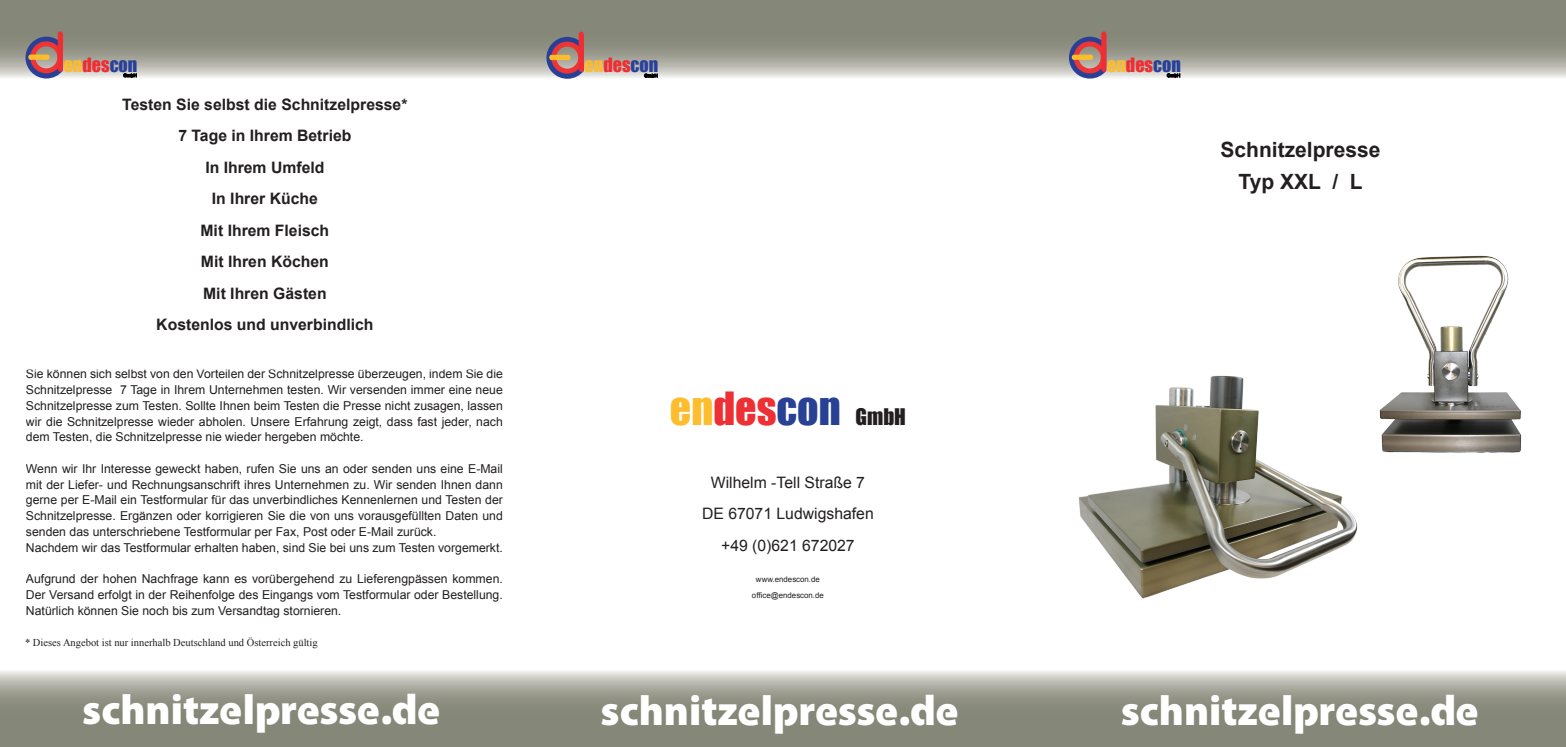
<style>
.page{position:relative;width:1566px;height:747px;background:#fff}
.page>*{position:absolute;margin:0;border:0;box-sizing:border-box;transform-origin:0 0}
.t1{font:900 42px "Cleanvertising";color:#fff}
.t2{font:700 21px "Arial";color:#231f20}
.t3{font:21px "Impact";color:#231f20}
.t4{font:18.11px "Impact";color:#ee2e33}
.t5{font:700 15.75px "Arial";color:#231f20}
.t6{font:15.75px "Arial";color:#231f20}
.t7{font:12.25px/15.8px "Arial";color:#231f20;text-align:justify}
.t8{font:10.5px "Times New Roman";color:#231f20}
.t9{font:7.88px "Arial";color:#231f20}
.s1{color:#fdbc2c}
.s2{color:#294099}
.s3{font-size:42px;color:#fdbd2e}
.s4{font-size:42px;color:#ee3034}
.s5{font-size:42px;color:#284195}
</style>
<div class="page">
<svg style="left:0;top:0;width:1565px;height:79px;background:#999b8d"></svg>
<img style="left:1379px;top:255px;width:143px;height:198px">
<img style="left:1078px;top:376px;width:280px;height:223px">
<svg style="left:0;top:671px;width:1565px;height:76px;background:#989a8d"></svg>
<svg style="left:1068px;top:32px;width:38px;height:47px;background:#9f6b7a"></svg>
<div style="left:1071px;top:55px;width:21px;height:5px;background:#fdbc2c;border-radius:2px"></div>
<svg style="left:1166px;top:73px;width:14px;height:4px"></svg>
<svg style="left:546px;top:32px;width:38px;height:47px;background:#9f6979"></svg>
<div style="left:549px;top:55px;width:21px;height:5px;background:#fdbc2c;border-radius:2px"></div>
<svg style="left:644px;top:74px;width:13px;height:4px"></svg>
<svg style="left:25px;top:31px;width:38px;height:47px;background:#9d6777"></svg>
<div style="left:28px;top:55px;width:22px;height:5px;background:#fdbc2c;border-radius:2px"></div>
<svg style="left:123px;top:73px;width:14px;height:4px"></svg>
<p class="t4" style="left:64px;top:51px;width:75px"><span class="s1">en</span>des<span class="s2">con</span></p>
<p class="t5" style="left:122px;top:94px;width:287px">Testen Sie selbst die Schnitzelpresse*</p>
<p class="t5" style="left:178px;top:125px;width:175px">7 Tage in Ihrem Betrieb</p>
<p class="t5" style="left:205px;top:157px;width:121px">In Ihrem Umfeld</p>
<p class="t5" style="left:212px;top:188px;width:107px">In Ihrer Küche</p>
<p class="t5" style="left:200px;top:220px;width:130px">Mit Ihrem Fleisch</p>
<p class="t5" style="left:201px;top:251px;width:129px">Mit Ihren Köchen</p>
<p class="t5" style="left:203px;top:283px;width:125px">Mit Ihren Gästen</p>
<p class="t5" style="left:156px;top:314px;width:219px">Kostenlos und unverbindlich</p>
<p class="t7" style="left:26px;top:366px;width:478px">Sie können sich selbst von den Vorteilen der Schnitzelpresse überzeugen, indem Sie die Schnitzelpresse 7 Tage in Ihrem Unternehmen testen. Wir versenden immer eine neue Schnitzelpresse zum Testen. Sollte Ihnen beim Testen die Presse nicht zusagen, lassen wir die Schnitzelpresse wieder abholen. Unsere Erfahrung zeigt, dass fast jeder, nach dem Testen, die Schnitzelpresse nie wieder hergeben möchte.</p>
<p class="t7" style="left:26px;top:461px;width:478px">Wenn wir Ihr Interesse geweckt haben, rufen Sie uns an oder senden uns eine E-Mail mit der Liefer- und Rechnungsanschrift ihres Unternehmen zu. Wir senden Ihnen dann gerne per E-Mail ein Testformular für das unverbindliches Kennenlernen und Testen der Schnitzelpresse. Ergänzen oder korrigieren Sie die von uns vorausgefüllten Daten und senden das unterschriebene Testformular per Fax, Post oder E-Mail zurück.</p>
<p class="t7" style="left:26px;top:539px;width:478px">Nachdem wir das Testformular erhalten haben, sind Sie bei uns zum Testen vorgemerkt.</p>
<p class="t7" style="left:26px;top:571px;width:478px">Aufgrund der hohen Nachfrage kann es vorübergehend zu Lieferengpässen kommen.<br>Der Versand erfolgt in der Reihenfolge des Eingangs vom Testformular oder Bestellung.<br>Natürlich können Sie noch bis zum Versandtag stornieren.</p>
<p class="t8" style="left:25px;top:635px;width:294px">* Dieses Angebot ist nur innerhalb Deutschland und Österreich gültig</p>
<p class="t1" style="left:83px;top:675px;width:359px">schnitzelpresse.de</p>
<p class="t4" style="left:584px;top:51px;width:75px"><span class="s1">en</span>des<span class="s2">con</span></p>
<p class="t3" style="left:670px;top:401px;width:237px"><span class="s3">en</span><span class="s4">des</span><span class="s5">con</span> GmbH</p>
<p class="t6" style="left:710px;top:472px;width:156px">Wilhelm -Tell Straße 7</p>
<p class="t6" style="left:702px;top:503px;width:173px">DE 67071 Ludwigshafen</p>
<p class="t6" style="left:721px;top:535px;width:135px">+49 (0)621 672027</p>
<p class="t9" style="left:756px;top:574px;width:65px">www.endescon.de</p>
<p class="t9" style="left:752px;top:590px;width:73px">office@endescon.de</p>
<p class="t4" style="left:1107px;top:51px;width:75px"><span class="s1">en</span>des<span class="s2">con</span></p>
<p class="t2" style="left:1220px;top:136px;width:161px">Schnitzelpresse</p>
<p class="t2" style="left:1238px;top:167px;width:126px">Typ XXL / L</p>
<p class="t1" style="left:601px;top:676px;width:359px">schnitzelpresse.de</p>
<p class="t1" style="left:1121px;top:676px;width:359px">schnitzelpresse.de</p>
</div>
